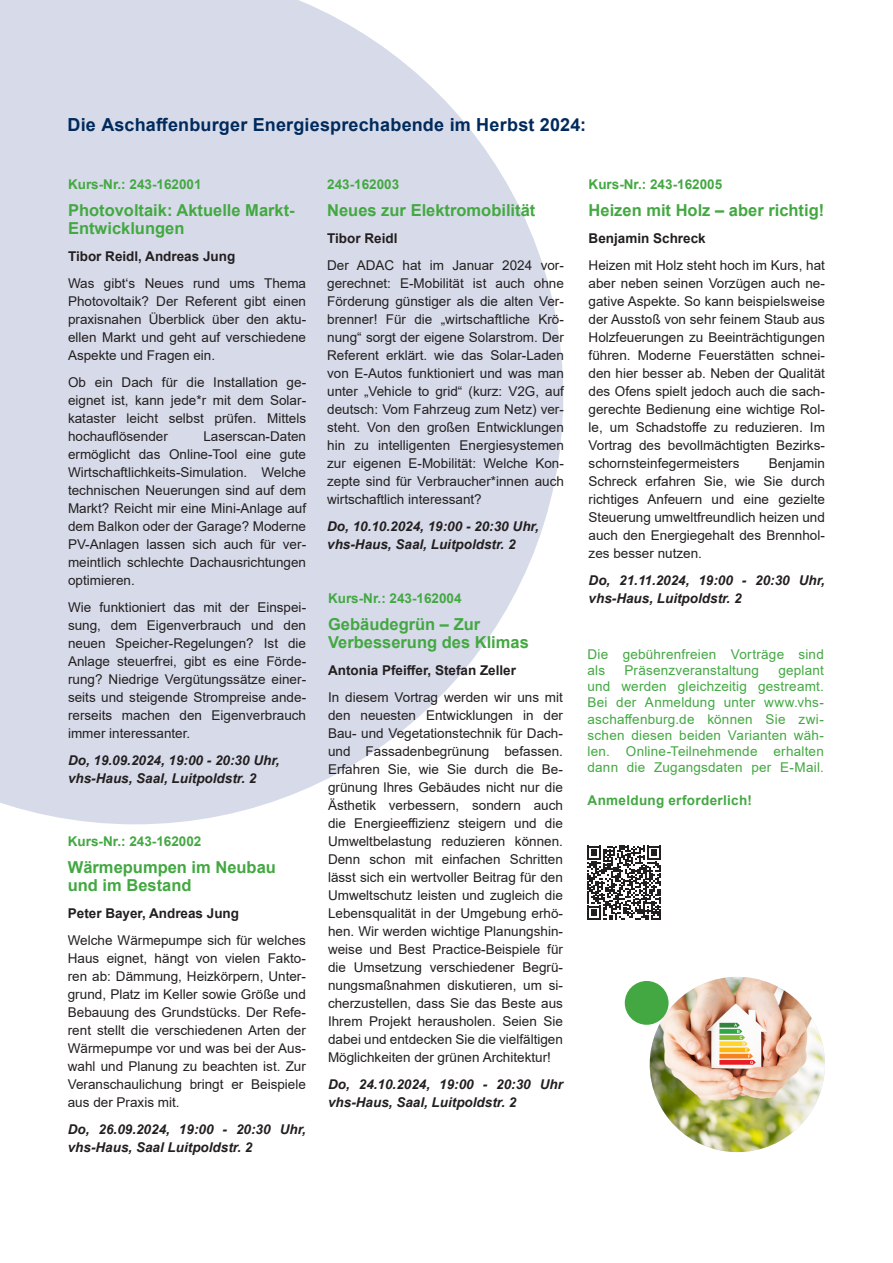
<style>
.page{position:relative;width:893px;height:1263px;background:#fff}
.page>*{position:absolute;margin:0;border:0;box-sizing:border-box;transform-origin:0 0}
.Logo_A5_Zusatz_blau_editierbar{font:700 18px "Arial";letter-spacing:.01em;color:#002a5c}
.Programmtei_Kursnummer_mit_Abstand{font:700 16.5px/18px "Arial";color:#43a842}
.Fließtext_Blocksatz{font:13.5px/18px "Arial";color:#231f20;text-align:justify}
.Fließtext_Blocksatz-2{font:italic 700 13.5px/18px "Arial";color:#231f20}
.Logo_A5_Zusatz_blau_editierbar-2{font:13.5px/16.2px "Arial";letter-spacing:.015em;color:#43a842}
.Programmtei_Kursnummer_mit_Abstand-2{font:700 13.5px "Arial";color:#43a842}
.Programmtei_Kursnummer_mit_Abstand-3{font:700 13.5px "Arial";color:#231f20}
.Fließtext_Blocksatz-3{font:700 13.5px "Arial";color:#231f20}
.Logo_A5_Zusatz_blau_editierbar-3{font:700 13.5px "Arial";letter-spacing:.025em;color:#43a842}
</style>
<div class="page">
<img style="left:650px;top:977px;width:175px;height:175px;border-radius:88px">
<svg style="left:0;top:0;width:563px;height:824px;background:#dce0ec"></svg>
<svg style="left:587px;top:845px;width:74px;height:74px"></svg>
<div style="left:625px;top:981px;width:44px;height:44px;background:#43a842;border-radius:50%"></div>
<p class="Logo_A5_Zusatz_blau_editierbar" style="left:68px;top:112px;width:520px">Die Aschaffenburger Energiesprechabende im Herbst 2024:</p>
<p class="Programmtei_Kursnummer_mit_Abstand-2" style="left:68px;top:175px;width:135px">Kurs-Nr.: 243-162001</p>
<p class="Programmtei_Kursnummer_mit_Abstand" style="left:68px;top:201px;width:228px">Photovoltaik: Aktuelle Markt-<br>Entwicklungen</p>
<p class="Fließtext_Blocksatz-3" style="left:68px;top:247px;width:169px">Tibor Reidl, Andreas Jung</p>
<p class="Fließtext_Blocksatz" style="left:68px;top:274px;width:240px">Was gibt‘s Neues rund ums Thema Photovoltaik? Der Referent gibt einen praxisnahen Überblick über den aktu&shy;ellen Markt und geht auf verschiedene Aspekte und Fragen ein.</p>
<p class="Fließtext_Blocksatz" style="left:68px;top:373px;width:240px">Ob ein Dach für die Installation ge&shy;eignet ist, kann jede*r mit dem Solar&shy;kataster leicht selbst prüfen. Mittels hochauflösender</p>
<p class="Fließtext_Blocksatz" style="left:68px;top:427px;width:240px;text-indent:135px">Laserscan-Daten ermöglicht das Online-Tool eine gute Wirtschaftlichkeits-Simulation. Welche technischen Neuerungen sind auf dem Markt? Reicht mir eine Mini-Anlage auf dem Balkon oder der Garage? Moderne PV-Anlagen lassen sich auch für ver&shy;meintlich schlechte Dachausrichtungen optimieren.</p>
<p class="Fließtext_Blocksatz" style="left:68px;top:598px;width:240px">Wie funktioniert das mit der Einspei&shy;sung, dem Eigenverbrauch und den neuen Speicher-Regelungen? Ist die Anlage steuerfrei, gibt es eine Förde&shy;rung? Niedrige Vergütungssätze einer&shy;seits und steigende Strompreise ande&shy;rerseits machen den Eigenverbrauch immer interessanter.</p>
<p class="Fließtext_Blocksatz-2" style="left:68px;top:752px;width:213px">Do, 19.09.2024, 19:00 - 20:30 Uhr, vhs-Haus, Saal, Luitpoldstr. 2</p>
<p class="Programmtei_Kursnummer_mit_Abstand-2" style="left:68px;top:832px;width:135px">Kurs-Nr.: 243-162002</p>
<p class="Programmtei_Kursnummer_mit_Abstand" style="left:68px;top:858px;width:210px">Wärmepumpen im Neubau und im Bestand</p>
<p class="Programmtei_Kursnummer_mit_Abstand-3" style="left:68px;top:904px;width:173px">Peter Bayer, Andreas Jung</p>
<p class="Fließtext_Blocksatz" style="left:68px;top:931px;width:240px">Welche Wärmepumpe sich für welches Haus eignet, hängt von vielen Fakto&shy;ren ab: Dämmung, Heizkörpern, Unter&shy;grund, Platz im Keller sowie Größe und Bebauung des Grundstücks. Der Refe&shy;rent stellt die verschiedenen Arten der Wärmepumpe vor und was bei der Aus&shy;wahl und Planung zu beachten ist. Zur Veranschaulichung bringt er Beispiele aus der Praxis mit.</p>
<p class="Fließtext_Blocksatz-2" style="left:68px;top:1121px;width:240px">Do, 26.09.2024, 19:00 - 20:30 Uhr, vhs-Haus, Saal Luitpoldstr. 2</p>
<p class="Programmtei_Kursnummer_mit_Abstand-2" style="left:327px;top:175px;width:74px">243-162003</p>
<p class="Programmtei_Kursnummer_mit_Abstand" style="left:327px;top:201px;width:210px">Neues zur Elektromobilität</p>
<p class="Programmtei_Kursnummer_mit_Abstand-3" style="left:327px;top:229px;width:72px">Tibor Reidl</p>
<p class="Fließtext_Blocksatz" style="left:327px;top:256px;width:238px">Der ADAC hat im Januar 2024 vor&shy;gerechnet: E-Mobilität ist auch ohne Förderung günstiger als die alten Ver&shy;brenner! Für die „wirtschaftliche Krö&shy;nung“ sorgt der eigene Solarstrom. Der Referent erklärt. wie das Solar-Laden von E-Autos funktioniert und was man unter „Vehicle to grid“ (kurz: V2G, auf deutsch: Vom Fahrzeug zum Netz) ver&shy;steht. Von den großen Entwicklungen hin zu intelligenten Energiesystemen zur eigenen E-Mobilität: Welche Kon&shy;zepte sind für Verbraucher*innen auch wirtschaftlich interessant?</p>
<p class="Fließtext_Blocksatz-2" style="left:327px;top:518px;width:213px">Do, 10.10.2024, 19:00 - 20:30 Uhr,</p>
<p class="Fließtext_Blocksatz-2" style="left:327px;top:536px;width:190px">vhs-Haus, Saal, Luitpoldstr. 2</p>
<p class="Programmtei_Kursnummer_mit_Abstand-2" style="left:589px;top:175px;width:135px">Kurs-Nr.: 243-162005</p>
<p class="Programmtei_Kursnummer_mit_Abstand" style="left:589px;top:201px;width:237px">Heizen mit Holz – aber richtig!</p>
<p class="Programmtei_Kursnummer_mit_Abstand-3" style="left:589px;top:229px;width:119px">Benjamin Schreck</p>
<p class="Fließtext_Blocksatz" style="left:589px;top:256px;width:238px">Heizen mit Holz steht hoch im Kurs, hat aber neben seinen Vorzügen auch ne&shy;gative Aspekte. So kann beispielsweise der Ausstoß von sehr feinem Staub aus Holzfeuerungen zu Beeinträchtigungen führen. Moderne Feuerstätten schnei&shy;den hier besser ab. Neben der Qualität des Ofens spielt jedoch auch die sach&shy;gerechte Bedienung eine wichtige Rol&shy;le, um Schadstoffe zu reduzieren. Im Vortrag des bevollmächtigten Bezirks&shy;schornsteinfegermeisters</p>
<p class="Fließtext_Blocksatz" style="left:589px;top:454px;width:238px;text-indent:180px">Benjamin Schreck erfahren Sie, wie Sie durch richtiges Anfeuern und eine gezielte Steuerung umweltfreundlich heizen und auch den Energiegehalt des Brennhol&shy;zes besser nutzen.</p>
<p class="Fließtext_Blocksatz-2" style="left:589px;top:572px;width:238px">Do, 21.11.2024, 19:00 - 20:30 Uhr,</p>
<p class="Programmtei_Kursnummer_mit_Abstand-2" style="left:328px;top:589px;width:135px">Kurs-Nr.: 243-162004</p>
<p class="Fließtext_Blocksatz-2" style="left:589px;top:590px;width:155px">vhs-Haus, Luitpoldstr. 2</p>
<p class="Programmtei_Kursnummer_mit_Abstand" style="left:328px;top:615px;width:154px">Gebäudegrün – Zur</p>
<p class="Programmtei_Kursnummer_mit_Abstand" style="left:328px;top:633px;width:202px">Verbesserung des Klimas</p>
<p class="Programmtei_Kursnummer_mit_Abstand-3" style="left:328px;top:661px;width:189px">Antonia Pfeiffer, Stefan Zeller</p>
<p class="Fließtext_Blocksatz" style="left:328px;top:688px;width:236px">In diesem Vortrag werden wir uns mit den neuesten Entwicklungen in der Bau- und Vegetationstechnik für Dach&shy;und Fassadenbegrünung befassen.<br>Erfahren Sie, wie Sie durch die Be&shy;grünung Ihres Gebäudes nicht nur die Ästhetik verbessern, sondern auch die Energieeffizienz steigern und die Umweltbelastung reduzieren können.<br>Denn schon mit einfachen Schritten lässt sich ein wertvoller Beitrag für den Umweltschutz leisten und zugleich die Lebensqualität in der Umgebung erhö&shy;hen. Wir werden wichtige Planungshin&shy;weise und Best Practice-Beispiele für die Umsetzung verschiedener Begrü&shy;nungsmaßnahmen diskutieren, um si&shy;cherzustellen, dass Sie das Beste aus Ihrem Projekt herausholen. Seien Sie dabei und entdecken Sie die vielfältigen Möglichkeiten der grünen Architektur!</p>
<p class="Fließtext_Blocksatz-2" style="left:328px;top:1076px;width:236px">Do, 24.10.2024, 19:00 - 20:30 Uhr vhs-Haus, Saal, Luitpoldstr. 2</p>
<p class="Logo_A5_Zusatz_blau_editierbar-2" style="left:588px;top:646px;width:238px">Die gebührenfreien Vorträge sind als</p>
<p class="Logo_A5_Zusatz_blau_editierbar-2" style="left:624px;top:662px;width:136px">Präsenzveranstaltung</p>
<p class="Logo_A5_Zusatz_blau_editierbar-2" style="left:588px;top:662px;width:238px;text-align:justify;text-indent:191px">geplant und werden gleichzeitig gestreamt.<br>Bei der Anmeldung unter www.vhs&shy;aschaffenburg.de können Sie zwi&shy;schen diesen beiden Varianten wäh&shy;len. Online-Teilnehmende erhalten dann die Zugangsdaten per E-Mail.</p>
<p class="Logo_A5_Zusatz_blau_editierbar-3" style="left:588px;top:790px;width:166px">Anmeldung erforderlich!</p>
</div>
